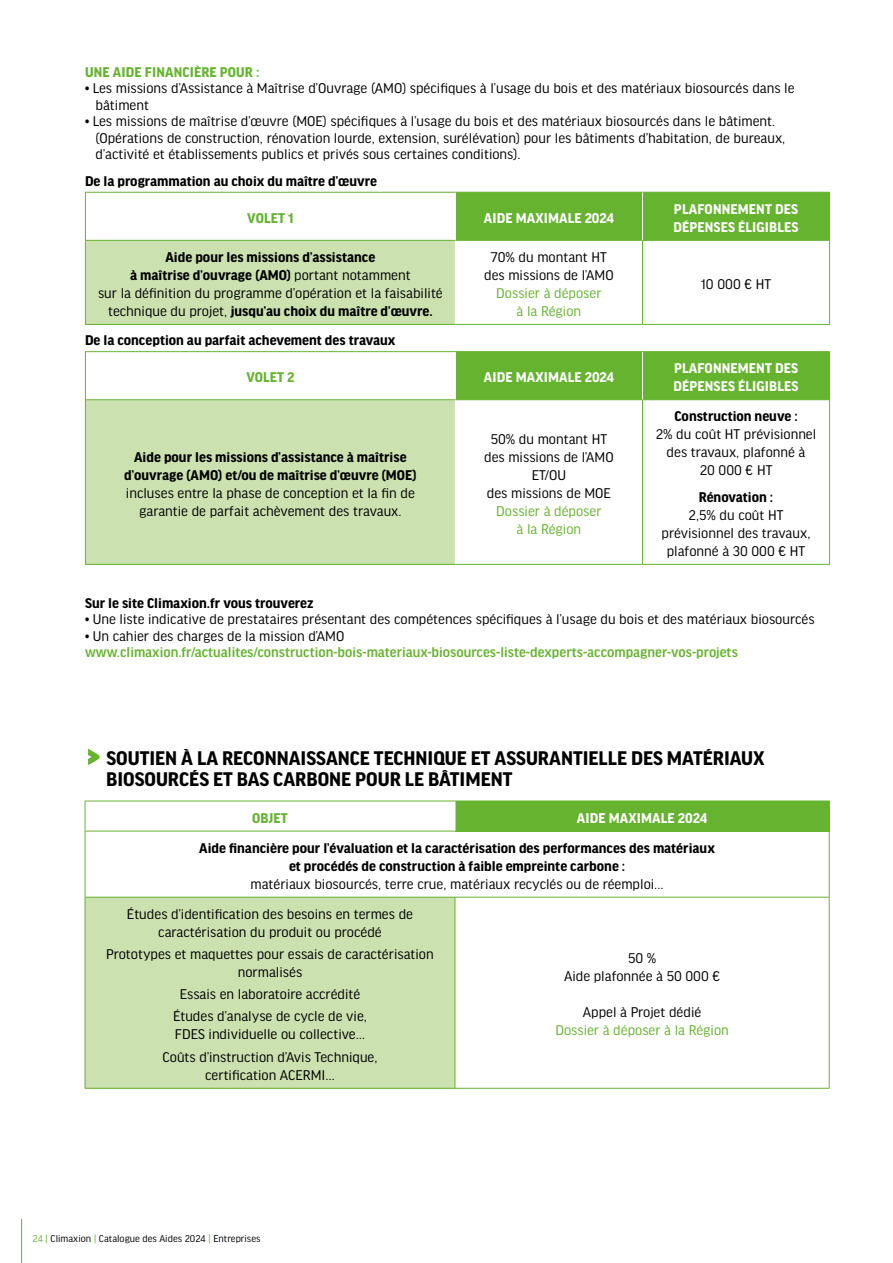
<style>
.page{position:relative;width:893px;height:1263px;background:#fff}
.page>*{position:absolute;margin:0;border:0;box-sizing:border-box;transform-origin:0 0}
.t1{font:700 21px/21.6px "Good Headline Pro";color:#000}
.t2{font:15px/18px "Good Headline Pro";color:#000;text-align:center}
.t3{font:700 15px/18px "Good Headline Pro";color:#000;text-align:center}
.t4{font:700 15px/18px "Good Headline Pro";letter-spacing:.01em;color:#fff}
.t5{font:500 15px "Good Headline Pro";color:#65b32e}
.t6{font:15px/18px "Good Headline Pro";color:#65b32e;text-align:center}
.t7{font:700 15px "Good Headline Pro";letter-spacing:.01em;color:#65b32e}
.t8{font:10.5px "Good Headline Pro";color:#000}
.s1{font-weight:700}
.s2{color:#65b32e}
</style>
<div class="page">
<svg style="left:86px;top:239px;width:743px;height:85px"></svg>
<div style="left:456px;top:193px;width:373px;height:47px;background:#65b32e"></div>
<div style="left:85px;top:240px;width:370px;height:84px;background:#cce1b0"></div>
<hr style="left:85px;top:192px;width:370px;height:1px;background:#65b32e">
<hr style="left:85px;top:193px;width:1px;height:47px;background:#65b32e">
<hr style="left:455px;top:192px;width:187px;height:1px;background:#65b32e">
<hr style="left:642px;top:192px;width:188px;height:1px;background:#65b32e">
<hr style="left:829px;top:193px;width:1px;height:47px;background:#65b32e">
<hr style="left:85px;top:240px;width:370px;height:1px;background:#65b32e">
<hr style="left:85px;top:241px;width:1px;height:83px;background:#65b32e">
<hr style="left:455px;top:240px;width:187px;height:1px;background:#65b32e">
<hr style="left:642px;top:240px;width:188px;height:1px;background:#65b32e">
<hr style="left:642px;top:241px;width:1px;height:83px;background:#65b32e">
<hr style="left:829px;top:241px;width:1px;height:83px;background:#65b32e">
<hr style="left:455px;top:193px;width:1px;height:47px;background:#fff">
<hr style="left:455px;top:241px;width:1px;height:83px;background:#fff">
<hr style="left:85px;top:324px;width:370px;height:1px;background:#65b32e">
<hr style="left:455px;top:324px;width:187px;height:1px;background:#65b32e">
<hr style="left:642px;top:324px;width:188px;height:1px;background:#65b32e">
<hr style="left:642px;top:193px;width:1px;height:47px;background:#fff">
<svg style="left:86px;top:352px;width:743px;height:212px"></svg>
<div style="left:456px;top:352px;width:373px;height:47px;background:#65b32e"></div>
<div style="left:85px;top:400px;width:370px;height:164px;background:#cce1b0"></div>
<hr style="left:85px;top:351px;width:370px;height:1px;background:#65b32e">
<hr style="left:85px;top:352px;width:1px;height:47px;background:#65b32e">
<hr style="left:455px;top:351px;width:187px;height:1px;background:#65b32e">
<hr style="left:642px;top:351px;width:188px;height:1px;background:#65b32e">
<hr style="left:829px;top:352px;width:1px;height:47px;background:#65b32e">
<hr style="left:85px;top:399px;width:370px;height:1px;background:#65b32e">
<hr style="left:85px;top:400px;width:1px;height:164px;background:#65b32e">
<hr style="left:455px;top:399px;width:187px;height:1px;background:#65b32e">
<hr style="left:642px;top:399px;width:188px;height:1px;background:#65b32e">
<hr style="left:642px;top:400px;width:1px;height:164px;background:#65b32e">
<hr style="left:829px;top:400px;width:1px;height:164px;background:#65b32e">
<hr style="left:455px;top:352px;width:1px;height:47px;background:#fff">
<hr style="left:455px;top:400px;width:1px;height:164px;background:#fff">
<hr style="left:85px;top:564px;width:370px;height:1px;background:#65b32e">
<hr style="left:455px;top:564px;width:187px;height:1px;background:#65b32e">
<hr style="left:642px;top:564px;width:188px;height:1px;background:#65b32e">
<hr style="left:642px;top:352px;width:1px;height:47px;background:#fff">
<svg style="left:88px;top:748px;width:12px;height:17px"></svg>
<svg style="left:86px;top:830px;width:743px;height:258px"></svg>
<div style="left:455px;top:801px;width:374px;height:30px;background:#65b32e"></div>
<div style="left:85px;top:897px;width:370px;height:191px;background:#cce1b0"></div>
<hr style="left:85px;top:801px;width:370px;height:1px;background:#65b32e">
<hr style="left:85px;top:801px;width:1px;height:30px;background:#65b32e">
<hr style="left:829px;top:801px;width:1px;height:30px;background:#65b32e">
<hr style="left:85px;top:831px;width:370px;height:1px;background:#65b32e">
<hr style="left:85px;top:831px;width:1px;height:66px;background:#65b32e">
<hr style="left:455px;top:831px;width:375px;height:1px;background:#65b32e">
<hr style="left:829px;top:831px;width:1px;height:66px;background:#65b32e">
<hr style="left:455px;top:897px;width:375px;height:1px;background:#65b32e">
<hr style="left:829px;top:897px;width:1px;height:191px;background:#65b32e">
<hr style="left:455px;top:1088px;width:375px;height:1px;background:#65b32e">
<hr style="left:455px;top:801px;width:1px;height:30px;background:#fff">
<hr style="left:85px;top:897px;width:370px;height:1px;background:#65b32e">
<hr style="left:85px;top:897px;width:1px;height:191px;background:#65b32e">
<hr style="left:455px;top:897px;width:1px;height:191px;background:#65b32e">
<hr style="left:85px;top:1088px;width:370px;height:1px;background:#65b32e">
<hr style="left:21px;top:1219px;width:1px;height:44px;background:#65b32e">
<p class="t7" style="left:85px;top:65px;width:176px">UNE AIDE FINANCIÈRE POUR :</p>
<p class="t2" style="left:96px;top:80px;width:701px;line-height:16.5px;text-align:left;text-indent:-10px">• Les missions d’Assistance à Maîtrise d’Ouvrage (AMO) spécifiques à l’usage du bois et des matériaux biosourcés dans le bâtiment</p>
<p class="t2" style="left:96px;top:113px;width:691px;line-height:16.5px;text-align:left;text-indent:-10px">• Les missions de maîtrise d’œuvre (MOE) spécifiques à l’usage du bois et des matériaux biosourcés dans le bâtiment. (Opérations de construction, rénovation lourde, extension, surélévation) pour les bâtiments d’habitation, de bureaux, d’activité et établissements publics et privés sous certaines conditions).</p>
<p class="t3" style="left:85px;top:172px;width:293px">De la programmation au choix du maître d’œuvre</p>
<p class="t7" style="left:247px;top:211px;width:48px">VOLET 1</p>
<p class="t4" style="left:484px;top:209px;width:132px">AIDE MAXIMALE 2024</p>
<p class="t4" style="left:673px;top:200px;width:127px">PLAFONNEMENT DES<br>DÉPENSES ÉLIGIBLES</p>
<p class="t2" style="left:98px;top:248px;width:346px"><span class="s1">Aide pour les missions d’assistance<br>à maîtrise d’ouvrage (AMO)</span> portant notamment<br>sur la définition du programme d’opération et la faisabilité technique du projet, <span class="s1">jusqu’au choix du maître d’œuvre.</span></p>
<p class="t2" style="left:484px;top:248px;width:131px">70% du montant HT des missions de l’AMO</p>
<p class="t2" style="left:701px;top:275px;width:72px">10 000 € HT</p>
<p class="t6" style="left:496px;top:284px;width:107px">Dossier à déposer à la Région</p>
<p class="t3" style="left:85px;top:332px;width:312px">De la conception au parfait achevement des travaux</p>
<p class="t7" style="left:246px;top:370px;width:50px">VOLET 2</p>
<p class="t4" style="left:484px;top:369px;width:132px">AIDE MAXIMALE 2024</p>
<p class="t4" style="left:673px;top:360px;width:127px">PLAFONNEMENT DES<br>DÉPENSES ÉLIGIBLES</p>
<p class="t3" style="left:124px;top:448px;width:294px">Aide pour les missions d’assistance à maîtrise d’ouvrage (AMO) et/ou de maîtrise d’œuvre (MOE)</p>
<p class="t2" style="left:126px;top:484px;width:290px">incluses entre la phase de conception et la fin de garantie de parfait achèvement des travaux.</p>
<p class="t2" style="left:484px;top:430px;width:131px">50% du montant HT des missions de l’AMO<br>ET/OU<br>des missions de MOE</p>
<p class="t6" style="left:496px;top:502px;width:107px">Dossier à déposer à la Région</p>
<p class="t3" style="left:674px;top:408px;width:125px">Construction neuve :</p>
<p class="t2" style="left:656px;top:426px;width:162px">2% du coût HT prévisionnel des travaux, plafonné à<br>20 000 € HT</p>
<p class="t3" style="left:699px;top:488px;width:76px">Rénovation :</p>
<p class="t2" style="left:662px;top:506px;width:150px">2,5% du coût HT prévisionnel des travaux, plafonné à 30 000 € HT</p>
<p class="t3" style="left:85px;top:594px;width:230px">Sur le site Climaxion.fr vous trouverez</p>
<p class="t2" style="left:85px;top:611px;width:731px">• Une liste indicative de prestataires présentant des compétences spécifiques à l’usage du bois et des matériaux biosourcés</p>
<p class="t2" style="left:85px;top:627px;width:261px">• Un cahier des charges de la mission d’AMO</p>
<p class="t5" style="left:85px;top:645px;width:654px">www.climaxion.fr/actualites/construction-bois-materiaux-biosources-liste-dexperts-accompagner-vos-projets</p>
<h1 class="t1" style="left:106px;top:747px;width:660px">SOUTIEN À LA RECONNAISSANCE TECHNIQUE ET ASSURANTIELLE DES MATÉRIAUX<br>BIOSOURCÉS ET BAS CARBONE POUR LE BÂTIMENT</h1>
<p class="t7" style="left:252px;top:811px;width:37px">OBJET</p>
<p class="t4" style="left:577px;top:809px;width:132px">AIDE MAXIMALE 2024</p>
<p class="t3" style="left:199px;top:839px;width:517px">Aide financière pour l’évaluation et la caractérisation des performances des matériaux et procédés de construction à faible empreinte carbone :</p>
<p class="t2" style="left:127px;top:869px;width:538px;line-height:30.2px;text-align:left;text-indent:124px">matériaux biosourcés, terre crue, matériaux recyclés ou de réemploi...<br>Études d’identification des besoins en termes de</p>
<p class="t2" style="left:106px;top:921px;width:329px;line-height:22.2px">caractérisation du produit ou procédé<br>Prototypes et maquettes pour essais de caractérisation</p>
<p class="t2" style="left:173px;top:961px;width:196px;line-height:22.2px">normalisés<br>Essais en laboratoire accrédité<br>Études d’analyse de cycle de vie,</p>
<p class="t2" style="left:162px;top:1024px;width:217px;line-height:22.2px">FDES individuelle ou collective…<br>Coûts d’instruction d’Avis Technique,</p>
<p class="t2" style="left:205px;top:1066px;width:131px">certification ACERMI…</p>
<p class="t2" style="left:564px;top:949px;width:158px">50 %<br>Aide plafonnée à 50 000 €</p>
<p class="t2" style="left:583px;top:1003px;width:120px">Appel à Projet dédié</p>
<p class="t6" style="left:555px;top:1021px;width:175px">Dossier à déposer à la Région</p>
<p class="t8" style="left:33px;top:1233px;width:229px"><span class="s2">24 |</span> Climaxion <span class="s2">|</span> Catalogue des Aides 2024 <span class="s2">|</span> Entreprises</p>
</div>
